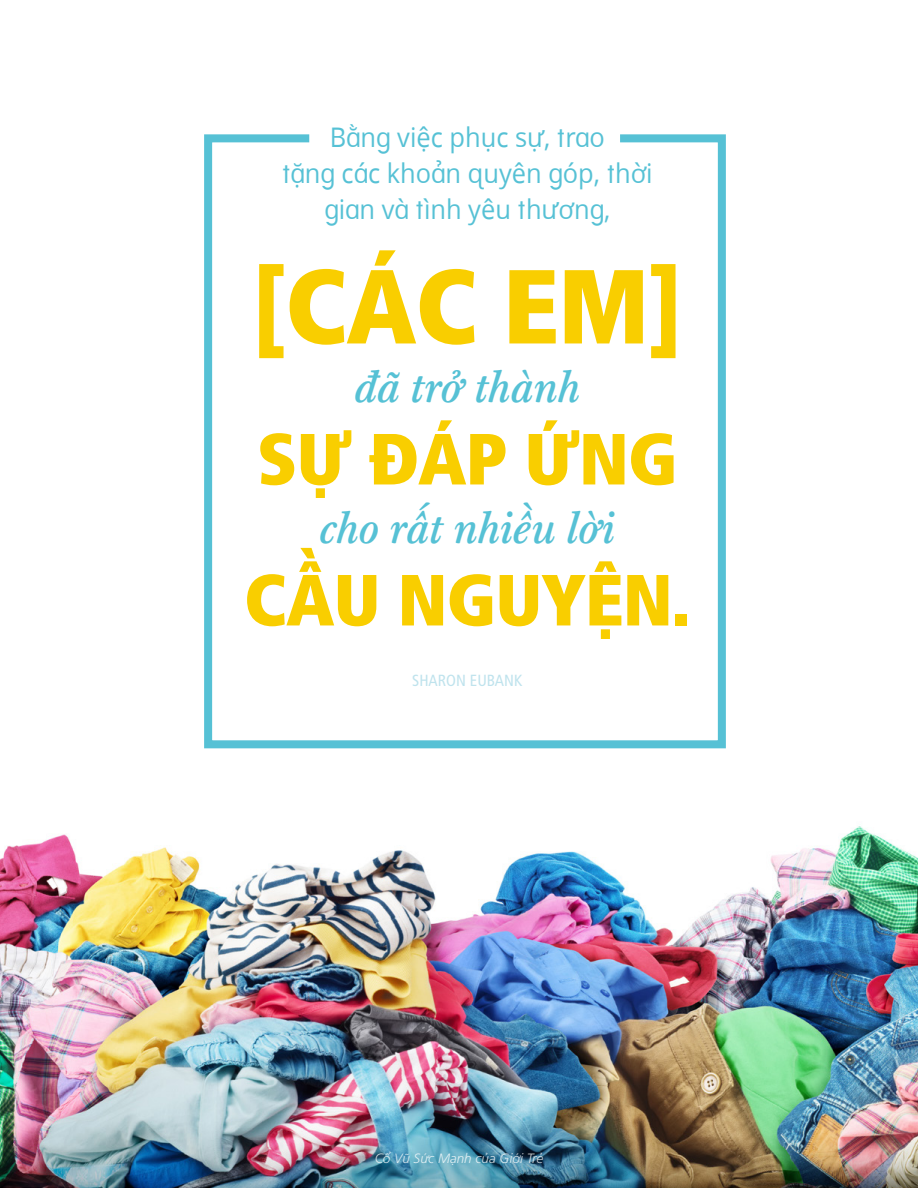
<style>
.page{position:relative;width:918px;height:1188px;background:#fff}
.page>*{position:absolute;margin:0;border:0;box-sizing:border-box;transform-origin:0 0}
.artcl16_p1_figure_im{font:105px "Frutigerlds Lat Extra Blk Cn";color:#f9ce00}
.artcl16_p1_figure_im-2{font:72.3px "Frutigerlds Lat Extra Blk Cn";letter-spacing:-.01em;color:#f9ce00}
.artcl16_p1_figure_im-3{font:italic 500 43.35px "Mc Kaylds Lat";color:#56c1d5;scale:.94 1}
.artcl16_p1_figure_im-4{font:27px/36px "Dots Solidlds Lat";color:#56c1d5;text-align:center;scale:.94 1}
.artcl16_p1_figure_im-5{font:condensed 16.05px "Frutigerlds Lat";color:#bfe3ed}
.t1{font:italic 300 13.5px "Frutigerlds Lat";color:#fff}
</style>
<div class="page">
<img style="left:0;top:826px;width:918px;height:362px">
<svg style="left:204px;top:134px;width:522px;height:615px"></svg>
<p class="artcl16_p1_figure_im-4" style="left:282px;top:120px;width:396px">Bằng việc phục sự, trao<br>tặng các khoản quyên góp, thời gian và tình yêu thương,</p>
<p class="artcl16_p1_figure_im" style="left:251px;top:226px;width:434px">[CÁC EM]</p>
<p class="artcl16_p1_figure_im-3" style="left:354px;top:352px;width:242px">đã trở thành</p>
<p class="artcl16_p1_figure_im-2" style="left:257px;top:403px;width:422px">SỰ ĐÁP ỨNG</p>
<p class="artcl16_p1_figure_im-3" style="left:319px;top:493px;width:316px">cho rất nhiều lời</p>
<p class="artcl16_p1_figure_im-2" style="left:244px;top:544px;width:448px">CẦU NGUYỆN.</p>
<p class="artcl16_p1_figure_im-5" style="left:412px;top:668px;width:112px">SHARON EUBANK</p>
<p class="t1" style="left:375px;top:1148px;width:170px">Cổ Vũ Sức Mạnh của Giới Trẻ</p>
</div>
